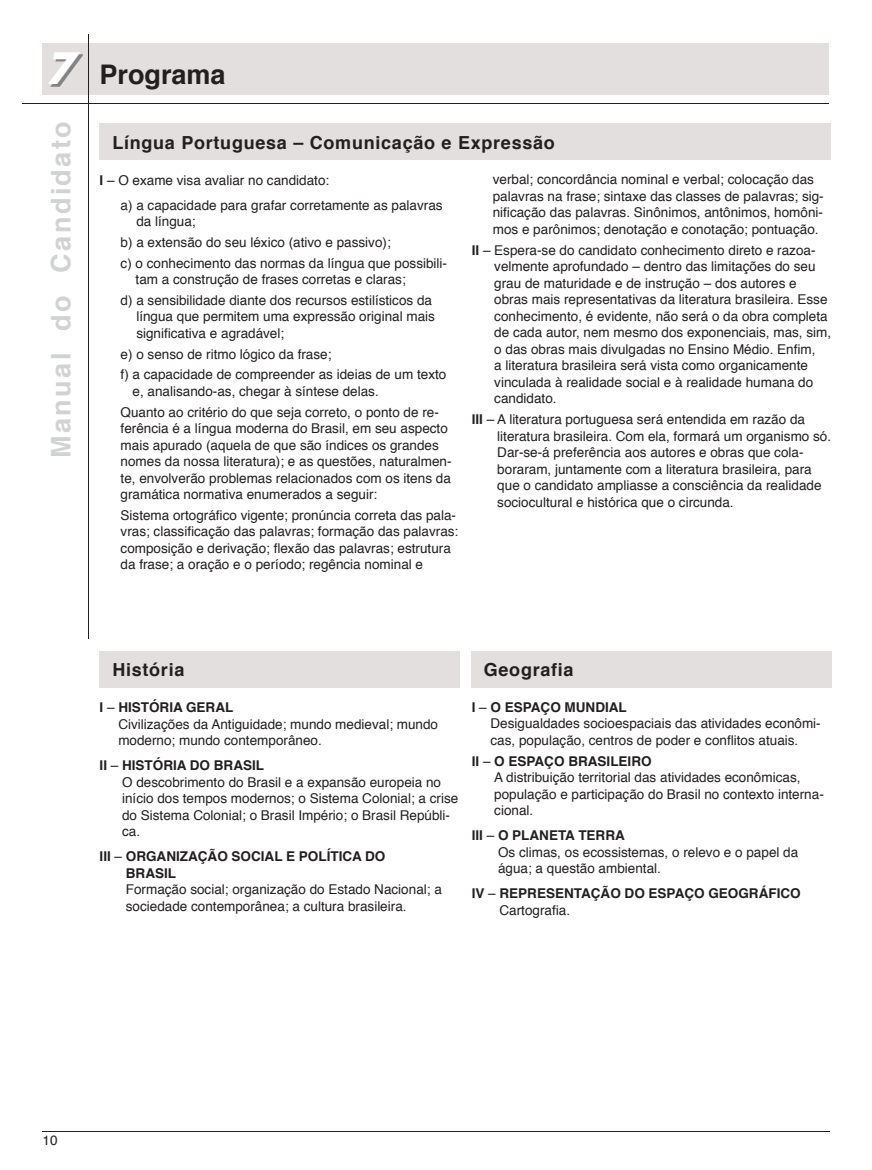
<style>
.page{position:relative;width:872px;height:1170px;background:#fff}
.page>*{position:absolute;margin:0;border:0;box-sizing:border-box;transform-origin:0 0}
.t1{font:700 27px "Helvetica";letter-spacing:.09em;color:#d1d2d4}
.t2{font:700 27px "Helvetica";color:#231f20}
.t3{font:700 18px "Helvetica";letter-spacing:.04em;color:#231f20}
.t4{font:13.5px/16.5px "Helvetica";color:#231f20}
.t5{font:700 13.5px/16.5px "Helvetica";color:#231f20}
.s1{font-family:"Futura";font-style:italic;font-size:42px;color:#fff}
.s2{font-weight:700}
.s3{font-weight:400}
</style>
<div class="page">
<hr style="left:43px;top:1131px;width:787px;height:1px;background:#231f20">
<div style="left:42px;top:43px;width:787px;height:52px;background:#e2dfde"></div>
<hr style="left:22px;top:103px;width:806px;height:1px;background:#231f20">
<hr style="left:88px;top:35px;width:1px;height:603px;background:#231f20">
<img style="left:51px;top:54px;width:32px;height:32px">
<div style="left:100px;top:123px;width:731px;height:37px;background:#e2dfde"></div>
<div style="left:100px;top:650px;width:360px;height:37px;background:#e2dfde"></div>
<div style="left:471px;top:650px;width:360px;height:37px;background:#e2dfde"></div>
<h1 class="t2" style="left:47px;top:53px;width:180px"><span class="s1">7</span> Programa</h1>
<h1 class="t1" style="left:39px;top:458px;width:338px;rotate:-90deg">Manual do Candidato</h1>
<h2 class="t3" style="left:112px;top:128px;width:444px">Língua Portuguesa – Comunicação e Expressão</h2>
<p class="t4" style="left:121px;top:168px;width:323px;line-height:25px;text-indent:-21px"><span class="s2">I</span> – O exame visa avaliar no candidato:<br>a) a capacidade para grafar corretamente as palavras</p>
<p class="t4" style="left:121px;top:211px;width:328px;line-height:20.7px;text-indent:16px">da língua;<br>b) a extensão do seu léxico (ativo e passivo);<br>c) o conhecimento das normas da língua que possibili-</p>
<p class="t4" style="left:121px;top:269px;width:313px;line-height:20.7px;text-indent:15px">tam a cons trução de frases corretas e claras;<br>d) a sensibilidade diante dos recursos estilísticos da</p>
<p class="t4" style="left:136px;top:309px;width:300px">língua que permitem uma expressão original mais significativa e agradável;</p>
<p class="t4" style="left:121px;top:344px;width:327px;line-height:20.7px">e) o senso de ritmo lógico da frase;<br>f) a capacidade de compreender as ideias de um texto</p>
<p class="t4" style="left:121px;top:381px;width:320px;line-height:20.7px;text-indent:12px">e, analisando-as, chegar à síntese delas.<br>Quanto ao critério do que seja correto, o ponto de re-</p>
<p class="t4" style="left:121px;top:420px;width:332px">ferência é a língua moderna do Brasil, em seu aspecto mais apurado (aquela de que são índices os grandes nomes da nossa literatura); e as questões, naturalmen&shy;te, envolverão problemas relacionados com os itens da gramática normativa enumerados a seguir:</p>
<p class="t4" style="left:121px;top:507px;width:339px">Sistema ortográfico vigente; pronúncia correta das pala&shy;vras; classificação das palavras; formação das palavras: composição e derivação; flexão das palavras; estrutura da frase; a oração e o período; regência nominal e</p>
<p class="t4" style="left:493px;top:172px;width:332px">verbal; concordância nominal e verbal; colocação das palavras na frase; sintaxe das classes de palavras; sig&shy;nificação das pala vras. Sinônimos, antônimos, homôni&shy;mos e parônimos; deno tação e conotação; pontuação.</p>
<p class="t4" style="left:494px;top:242px;width:338px;text-indent:-23px"><span class="s2">II</span> – Espera-se do candidato conhecimento direto e razoa&shy;velmente aprofundado – dentro das limitações do seu grau de maturidade e de instrução – dos autores e obras mais representativas da literatura brasileira. Esse conhecimento, é evidente, não será o da obra completa de cada autor, nem mesmo dos exponenciais, mas, sim, o das obras mais divulgadas no Ensino Médio. Enfim,<br>a literatura brasileira será vista como organicamente vinculada à realidade social e à realidade humana do candidato.</p>
<p class="t4" style="left:497px;top:411px;width:335px;text-indent:-26px"><span class="s2">III</span> – A literatura por tu guesa será entendida em razão da literatura brasileira. Com ela, formará um organismo só.<br>Dar-se-á preferência aos autores e obras que cola&shy;boraram, juntamente com a lite ratura brasileira, para que o candidato ampliasse a consciência da realidade sociocultural e histórica que o circunda.</p>
<h2 class="t3" style="left:112px;top:655px;width:74px">História</h2>
<h2 class="t3" style="left:484px;top:655px;width:91px">Geografia</h2>
<p class="t4" style="left:118px;top:699px;width:321px;text-indent:-19px"><span class="s2">I</span> – <span class="s2">HISTÓRIA GERAL<br></span>Civilizações da Antiguidade; mundo medieval; mundo moderno; mundo contem po râneo.</p>
<p class="t4" style="left:122px;top:757px;width:338px;text-indent:-23px"><span class="s2">II</span> – <span class="s2">HISTÓRIA DO BRASIL<br></span>O des cobrimento do Brasil e a expansão europeia no início dos tempos modernos; o Sistema Colonial; a crise do Sistema Colonial; o Brasil Império; o Brasil Repúbli&shy;ca.</p>
<p class="t5" style="left:126px;top:848px;width:261px;text-indent:-26px">III <span class="s3">–</span> ORGANIZAÇÃO SOCIAL E POLÍTICA DO<br>BRASIL</p>
<p class="t4" style="left:126px;top:881px;width:317px">Formação social; organização do Estado Nacional; a sociedade contem porânea; a cultura brasileira.</p>
<p class="t4" style="left:490px;top:699px;width:332px;text-indent:-19px"><span class="s2">I</span> – <span class="s2">O ESPAÇO MUNDIAL<br></span>Desigualdades socioespaciais das atividades econômi&shy;cas, população, centros de poder e conflitos atuais.</p>
<p class="t4" style="left:494px;top:753px;width:331px;text-indent:-23px"><span class="s2">II</span> – <span class="s2">O ESPAÇO BRASILEIRO<br></span>A distribuição territorial das atividades econômicas, população e participação do Brasil no contexto interna&shy;cional.</p>
<p class="t4" style="left:498px;top:827px;width:302px;text-indent:-26px"><span class="s2">III</span> – <span class="s2">O PLANETA TERRA<br></span>Os climas, os ecossistemas, o relevo e o papel da água; a questão ambiental.</p>
<p class="t5" style="left:499px;top:885px;width:303px;text-indent:-28px">IV <span class="s3">–</span> REPRESENTAÇÃO DO ESPAÇO GEOGRÁFICO<br><span class="s3">Cartografia.</span></p>
<p class="t4" style="left:43px;top:1132px;width:17px">10</p>
</div>
